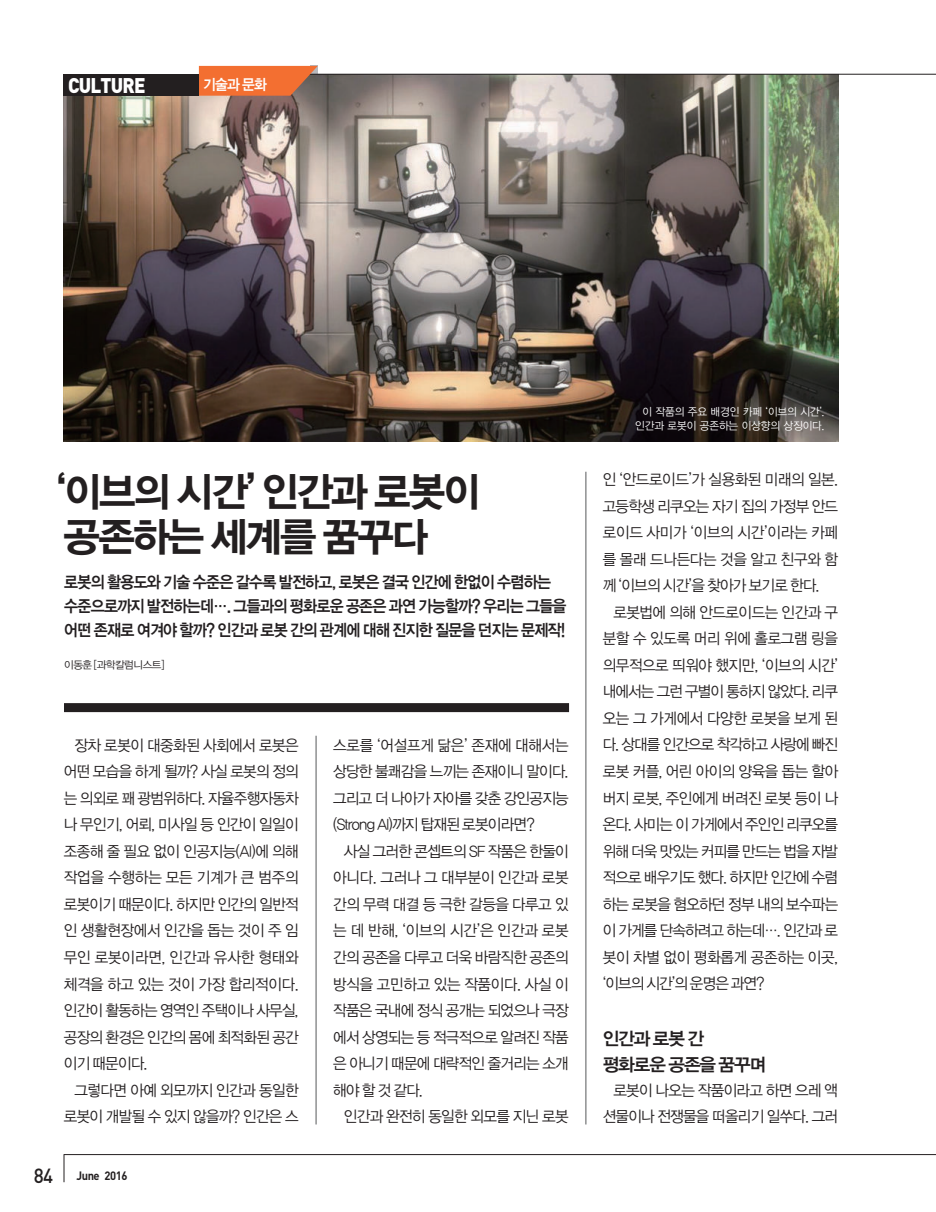
<style>
.page{position:relative;width:936px;height:1212px;background:#fff}
.page>*{position:absolute;margin:0;border:0;box-sizing:border-box;transform-origin:0 0}
.t1{font:40.5px/45px "YDVYGO Std 15";letter-spacing:-.045em;color:#231f20}
.t2{font:900 21px "DIN";letter-spacing:-.04em;color:#fff;scale:.9 1}
.t3{font:18px/26.5px "YDVYGO Std 14";letter-spacing:-.055em;color:#231f20}
.t4{font:16.5px/24px "YDVYGO Std 14";letter-spacing:-.045em;color:#231f20;scale:.92 1}
.t5{font:15.45px/26.5px "YDVYGO Std 12";letter-spacing:-.045em;color:#231f20;text-align:justify;scale:.95 1}
.t6{font:15px "YDVYGO Std 14";color:#fff;scale:.92 1}
.t7{font:700 12px "DIN";letter-spacing:-.045em;color:#231f20;scale:.93 1}
.t8{font:10.95px/13.5px "YDVYGO Std 12";letter-spacing:-.01em;color:#fff;text-align:right;scale:.96 1}
.t9{font:10.5px "YDVYGO Std 12";letter-spacing:-.045em;color:#231f20}
.s1{font-weight:500;font-size:20.25px}
</style>
<div class="page">
<img style="left:64px;top:75px;width:774px;height:367px">
<hr style="left:309px;top:74px;width:626px;height:1px;background:#231f20">
<svg style="left:199px;top:66px;width:119px;height:30px;background:#e26e38"></svg>
<div style="left:64px;top:74px;width:135px;height:22px;background:#231f20"></div>
<svg style="left:64px;top:1155px;width:1px;height:27px"></svg>
<hr style="left:64px;top:1154px;width:871px;height:1px;background:#231f20">
<hr style="left:585px;top:472px;width:1px;height:652px;background:#57585a">
<hr style="left:316px;top:736px;width:1px;height:388px;background:#57585a">
<div style="left:64px;top:703px;width:505px;height:9px;background:#231f20"></div>
<h2 class="t2" style="left:68px;top:73px;width:88px">CULTURE</h2>
<p class="t6" style="left:203px;top:77px;width:71px">기술과 문화</p>
<h1 class="t1" style="left:57px;top:471px;width:425px">‘이브의 시간’ 인간과 로봇이 공존하는 세계를 꿈꾸다</h1>
<p class="t4" style="left:64px;top:571px;width:547px">로봇의 활용도와 기술 수준은 갈수록 발전하고, 로봇은 결국 인간에 한없이 수렴하는 수준으로까지 발전하는데…. 그들과의 평화로운 공존은 과연 가능할까? 우리는 그들을 어떤 존재로 여겨야 할까? 인간과 로봇 간의 관계에 대해 진지한 질문을 던지는 문제작!</p>
<p class="t9" style="left:64px;top:659px;width:102px">이동훈 [과학칼럼니스트]</p>
<p class="t5" style="left:64px;top:732px;width:249px;text-indent:11px">장차 로봇이 대중화된 사회에서 로봇은 어떤 모습을 하게 될까? 사실 로봇의 정의 는 의외로 꽤 광범위하다. 자율주행자동차 나 무인기, 어뢰, 미사일 등 인간이 일일이 조종해 줄 필요 없이 인공지능(AI)에 의해 작업을 수행하는 모든 기계가 큰 범주의 로봇이기 때문이다. 하지만 인간의 일반적 인 생활현장에서 인간을 돕는 것이 주 임 무인 로봇이라면, 인간과 유사한 형태와 체격을 하고 있는 것이 가장 합리적이다. 인간이 활동하는 영역인 주택이나 사무실, 공장의 환경은 인간의 몸에 최적화된 공간 이기 때문이다.</p>
<p class="t5" style="left:64px;top:1077px;width:249px;text-align:right">그렇다면 아예 외모까지 인간과 동일한 로봇이 개발될 수 있지 않을까? 인간은 스</p>
<p class="t7" style="left:34px;top:1168px;width:102px"><span class="s1">84</span> June 2016</p>
<p class="t5" style="left:333px;top:732px;width:249px">스로를 ‘어설프게 닮은’ 존재에 대해서는 상당한 불쾌감을 느끼는 존재이니 말이다. 그리고 더 나아가 자아를 갖춘 강인공지능 (Strong AI)까지 탑재된 로봇이라면?</p>
<p class="t5" style="left:333px;top:838px;width:249px;text-indent:11px">사실 그러한 콘셉트의 SF 작품은 한둘이 아니다. 그러나 그 대부분이 인간과 로봇 간의 무력 대결 등 극한 갈등을 다루고 있 는 데 반해, ‘이브의 시간’은 인간과 로봇 간의 공존을 다루고 더욱 바람직한 공존의 방식을 고민하고 있는 작품이다. 사실 이 작품은 국내에 정식 공개는 되었으나 극장 에서 상영되는 등 적극적으로 알려진 작품 은 아니기 때문에 대략적인 줄거리는 소개 해야 할 것 같다.</p>
<p class="t5" style="left:344px;top:1103px;width:238px">인간과 완전히 동일한 외모를 지닌 로봇</p>
<p class="t8" style="left:635px;top:405px;width:199px">이 작품의 주요 배경인 카페 ‘이브의 시간’. 인간과 로봇이 공존하는 이상향의 상징이다.</p>
<p class="t5" style="left:602px;top:466px;width:249px">인 ‘안드로이드’가 실용화된 미래의 일본. 고등학생 리쿠오는 자기 집의 가정부 안드 로이드 사미가 ‘이브의 시간’이라는 카페 를 몰래 드나든다는 것을 알고 친구와 함 께 ‘이브의 시간’을 찾아가 보기로 한다.</p>
<p class="t5" style="left:602px;top:599px;width:249px;text-indent:11px">로봇법에 의해 안드로이드는 인간과 구 분할 수 있도록 머리 위에 홀로그램 링을 의무적으로 띄워야 했지만, ‘이브의 시간’ 내에서는 그런 구별이 통하지 않았다. 리쿠 오는 그 가게에서 다양한 로봇을 보게 된 다. 상대를 인간으로 착각하고 사랑에 빠진 로봇 커플, 어린 아이의 양육을 돕는 할아 버지 로봇, 주인에게 버려진 로봇 등이 나 온다. 사미는 이 가게에서 주인인 리쿠오를 위해 더욱 맛있는 커피를 만드는 법을 자발 적으로 배우기도 했다. 하지만 인간에 수렴 하는 로봇을 혐오하던 정부 내의 보수파는 이 가게를 단속하려고 하는데…. 인간과 로 봇이 차별 없이 평화롭게 공존하는 이곳, ‘이브의 시간’의 운명은 과연?</p>
<p class="t3" style="left:602px;top:1026px;width:165px">인간과 로봇 간 평화로운 공존을 꿈꾸며</p>
<p class="t5" style="left:602px;top:1077px;width:249px;text-align:right">로봇이 나오는 작품이라고 하면 으레 액 션물이나 전쟁물을 떠올리기 일쑤다. 그러</p>
</div>
